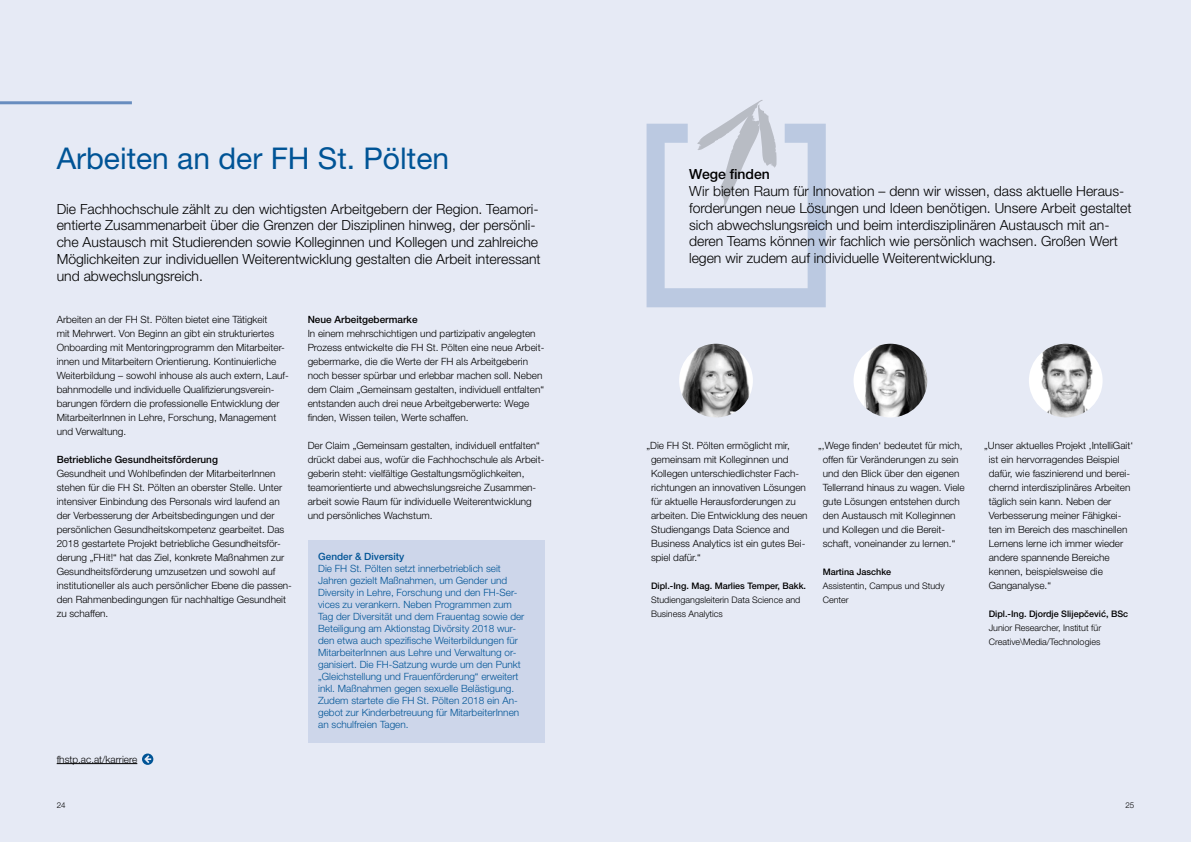
<style>
.page{position:relative;width:1191px;height:842px;background:#e6eaf5}
.page>*{position:absolute;margin:0;border:0;box-sizing:border-box;transform-origin:0 0}
.t1{font:30px "Helvetica Neue LT Pro";color:#005496}
.t2{font:300 14px/16.8px "Helvetica Neue LT Pro";color:#000}
.t3{font:500 14px "Helvetica Neue LT Pro";color:#000}
.t4{font:300 10px/14px "Helvetica Neue LT Pro";color:#000}
.t5{font:300 10px/12px "Helvetica Neue LT Pro";color:#005496}
.t6{font:500 10px "Helvetica Neue LT Pro";color:#000}
.t7{font:500 10px "Helvetica Neue LT Pro";color:#005496}
.t8{font:300 9px/14px "Helvetica Neue LT Pro";color:#000}
.t9{font:500 9px "Helvetica Neue LT Pro";color:#000}
.t10{font:300 8px "Helvetica Neue LT Pro";color:#000}
</style>
<div class="page">
<svg style="left:646px;top:100px;width:179px;height:207px"></svg>
<img style="left:679px;top:344px;width:74px;height:73px;border-radius:37px">
<img style="left:853px;top:344px;width:74px;height:73px;border-radius:37px">
<img style="left:1029px;top:344px;width:73px;height:73px;border-radius:37px">
<div style="left:308px;top:541px;width:236px;height:202px;background:#cdd6ea"></div>
<hr style="left:0;top:101px;width:132px;height:3px;background:#688dbf">
<svg style="left:142px;top:753px;width:11px;height:12px"></svg>
<hr style="left:57px;top:763px;width:80px;height:1px;background:#000">
<h1 class="t1" style="left:57px;top:140px;width:394px">Arbeiten an der FH St. Pölten</h1>
<p class="t2" style="left:57px;top:200px;width:485px">Die Fachhochschule zählt zu den wichtigsten Arbeitgebern der Region. Teamori&shy;entierte Zusammenarbeit über die Grenzen der Disziplinen hinweg, der persönli&shy;che Austausch mit Studierenden sowie Kolleginnen und Kollegen und zahlreiche Möglichkeiten zur individuellen Weiterentwicklung gestalten die Arbeit interessant und abwechslungsreich.</p>
<p class="t6" style="left:308px;top:313px;width:111px">Neue Arbeitgebermarke</p>
<p class="t4" style="left:308px;top:326px;width:238px">In einem mehrschichtigen und partizipativ angelegten Prozess entwickelte die FH St. Pölten eine neue Arbeit&shy;gebermarke, die die Werte der FH als Arbeitgeberin noch besser spürbar und erlebbar machen soll. Neben dem Claim „Gemeinsam gestalten, individuell entfalten“ entstanden auch drei neue Arbeitgeberwerte: Wege finden, Wissen teilen, Werte schaffen.</p>
<p class="t4" style="left:308px;top:438px;width:238px">Der Claim „Gemeinsam gestalten, individuell entfalten“ drückt dabei aus, wofür die Fachhochschule als Arbeit&shy;geberin steht: vielfältige Gestaltungsmöglichkeiten, teamorientierte und abwechslungsreiche Zusammen&shy;arbeit sowie Raum für individuelle Weiterentwicklung und persönliches Wachstum.</p>
<p class="t4" style="left:651px;top:438px;width:158px;text-indent:-5px">„Die FH St. Pölten ermöglicht mir, gemeinsam mit Kolleginnen und<br>Kollegen unterschiedlichster Fach&shy;richtungen an innovativen Lösungen für aktuelle Herausforderungen zu arbeiten. Die Entwicklung des neuen<br>Studiengangs Data Science and<br>Business Analytics ist ein gutes Bei&shy;spiel dafür.“</p>
<p class="t9" style="left:651px;top:580px;width:156px">Dipl.-Ing. Mag. Marlies Temper, Bakk.</p>
<p class="t8" style="left:651px;top:592px;width:151px">Studiengangsleiterin Data Science and<br>Business Analytics</p>
<h2 class="t3" style="left:689px;top:166px;width:82px">Wege finden</h2>
<p class="t2" style="left:689px;top:182px;width:444px">Wir bieten Raum für Innovation – denn wir wissen, dass aktuelle Heraus&shy;forderungen neue Lösungen und Ideen benötigen. Unsere Arbeit gestaltet sich abwechslungsreich und beim interdisziplinären Austausch mit an&shy;deren Teams können wir fachlich wie persönlich wachsen. Großen Wert legen wir zudem auf individuelle Weiterentwicklung.</p>
<p class="t4" style="left:57px;top:312px;width:234px">Arbeiten an der FH St. Pölten bietet eine Tätigkeit<br>mit Mehrwert. Von Beginn an gibt ein strukturiertes Onboarding mit Mentoringprogramm den Mitarbeiter&shy;innen und Mitarbeitern Orientierung. Kontinuierliche Weiterbildung – sowohl inhouse als auch extern, Lauf&shy;bahnmodelle und individuelle Qualifizierungsverein&shy;barungen fördern die professionelle Entwicklung der MitarbeiterInnen in Lehre, Forschung, Management und Verwaltung.</p>
<p class="t6" style="left:57px;top:453px;width:163px">Betriebliche Gesundheitsförderung</p>
<p class="t4" style="left:57px;top:466px;width:237px">Gesundheit und Wohlbefinden der MitarbeiterInnen stehen für die FH St. Pölten an oberster Stelle. Unter intensiver Einbindung des Personals wird laufend an der Verbesserung der Arbeitsbedingungen und der persönlichen Gesundheitskompetenz gearbeitet. Das 2018 gestartete Projekt betriebliche Gesundheitsför&shy;derung „FHit!“ hat das Ziel, konkrete Maßnahmen zur Gesundheitsförderung umzusetzen und sowohl auf institutioneller als auch persönlicher Ebene die passen&shy;den Rahmenbedingungen für nachhaltige Gesundheit zu schaffen.</p>
<p class="t4" style="left:988px;top:438px;width:146px;text-indent:-5px">„Unser aktuelles Projekt ‚IntelliGait‘ ist ein hervorragendes Beispiel dafür, wie faszinierend und berei&shy;chernd interdisziplinäres Arbeiten täglich sein kann. Neben der<br>Verbesserung meiner Fähigkei&shy;ten im Bereich des maschinellen<br>Lernens lerne ich immer wieder andere spannende Bereiche kennen, beispielsweise die<br>Ganganalyse.“</p>
<p class="t9" style="left:988px;top:608px;width:141px">Dipl.-Ing. Djordje Slijepčević, BSc</p>
<p class="t8" style="left:988px;top:620px;width:114px">Junior Researcher, Institut für<br>Creative\Media/Technologies</p>
<p class="t4" style="left:822px;top:438px;width:143px;text-indent:-5px">„‚Wege finden‘ bedeutet für mich, offen für Veränderungen zu sein und den Blick über den eigenen<br>Tellerrand hinaus zu wagen. Viele gute Lösungen entstehen durch den Austausch mit Kolleginnen und Kollegen und die Bereit&shy;schaft, voneinander zu lernen.“</p>
<p class="t9" style="left:822px;top:566px;width:70px">Martina Jaschke</p>
<p class="t8" style="left:822px;top:578px;width:123px">Assistentin, Campus und Study<br>Center</p>
<p class="t7" style="left:318px;top:550px;width:88px">Gender &amp; Diversity</p>
<p class="t5" style="left:318px;top:562px;width:208px">Die FH St. Pölten setzt innerbetrieblich seit Jahren gezielt Maßnahmen, um Gender und Diversity in Lehre, Forschung und den FH-Ser&shy;vices zu verankern. Neben Programmen zum Tag der Diversität und dem Frauentag sowie der Beteiligung am Aktionstag Divörsity 2018 wur&shy;den etwa auch spezifische Weiterbildungen für MitarbeiterInnen aus Lehre und Verwaltung or&shy;ganisiert. Die FH-Satzung wurde um den Punkt „Gleichstellung und Frauenförderung“ erweitert inkl. Maßnahmen gegen sexuelle Belästigung.<br>Zudem startete die FH St. Pölten 2018 ein An&shy;gebot zur Kinderbetreuung für MitarbeiterInnen an schulfreien Tagen.</p>
<p class="t4" style="left:57px;top:752px;width:82px">fhstp.ac.at/karriere</p>
<p class="t10" style="left:57px;top:800px;width:10px">24</p>
<p class="t10" style="left:1125px;top:800px;width:10px">25</p>
</div>
